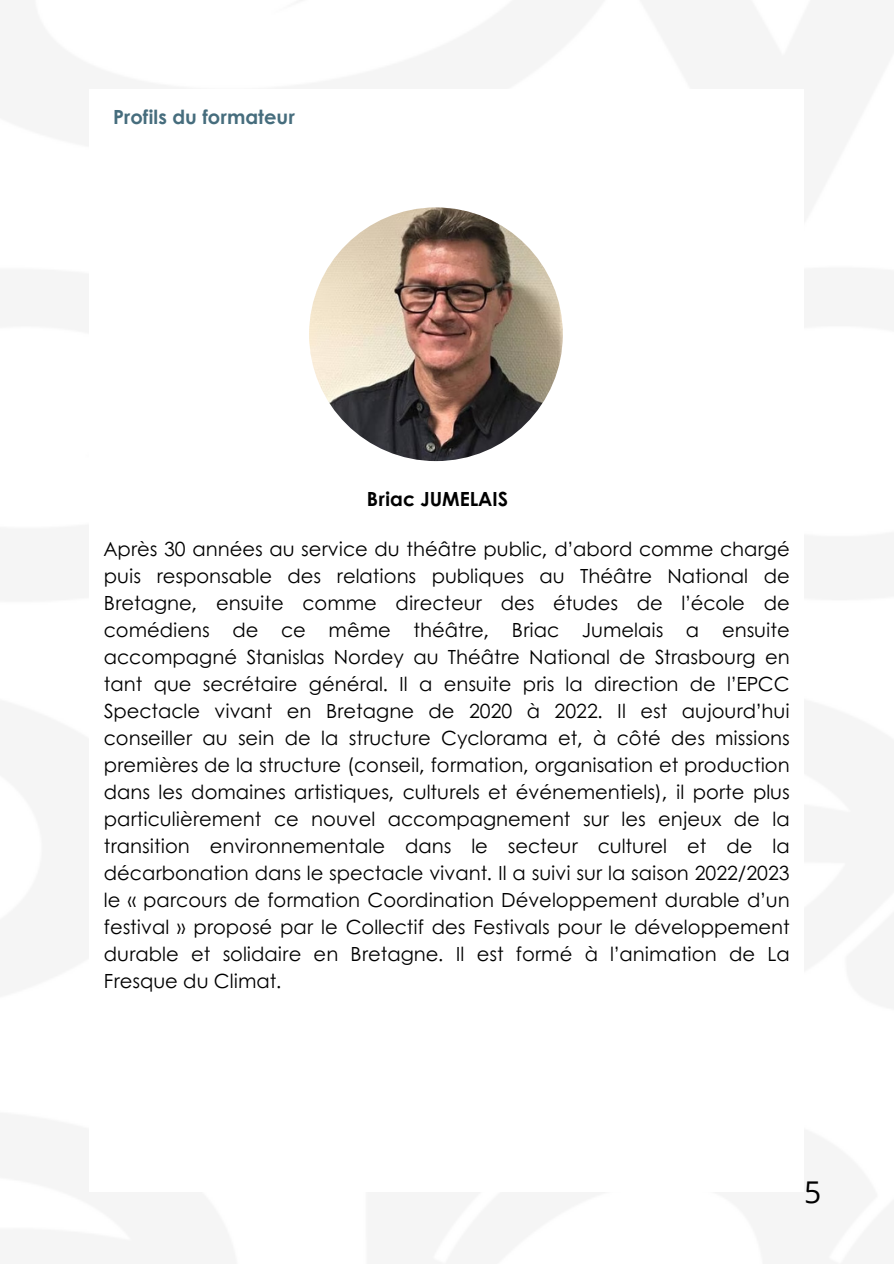
<style>
.page{position:relative;width:894px;height:1264px;background:#fff}
.page>*{position:absolute;margin:0;border:0;box-sizing:border-box;transform-origin:0 0}
.t1{font:30px "Open Sans";color:#000}
.t2{font:19.5px/27px "Century Gothic";color:#000;text-align:justify}
.t3{font:700 19.5px "Century Gothic";color:#466d7d}
.t4{font:700 19.5px "Century Gothic";color:#010101}
</style>
<div class="page">
<img style="left:309px;top:207px;width:253px;height:254px;border-radius:50%">
<p class="t3" style="left:113px;top:102px;width:183px">Profils du formateur</p>
<p class="t4" style="left:367px;top:484px;width:143px">Briac JUMELAIS</p>
<h2 class="t2" style="left:104px;top:535px;width:687px">Après 30 années au service du théâtre public, d’abord comme chargé puis responsable des relations publiques au Théâtre National de Bretagne, ensuite comme directeur des études de l’école de comédiens de ce même théâtre, Briac Jumelais a ensuite accompagné Stanislas Nordey au Théâtre National de Strasbourg en tant que secrétaire général. Il a ensuite pris la direction de l’EPCC Spectacle vivant en Bretagne de 2020 à 2022. Il est aujourd’hui conseiller au sein de la structure Cyclorama et, à côté des missions premières de la structure (conseil, formation, organisation et production dans les domaines artistiques, culturels et événementiels), il porte plus particulièrement ce nouvel accompagnement sur les enjeux de la transition environnementale dans le secteur culturel et de la décarbonation dans le spectacle vivant. Il a suivi sur la saison 2022/2023 le « parcours de formation Coordination Développement durable d’un festival » proposé par le Collectif des Festivals pour le développement durable et solidaire en Bretagne. Il est formé à l’animation de La Fresque du Climat.</h2>
<h1 class="t1" style="left:804px;top:1170px;width:19px">5</h1>
</div>
